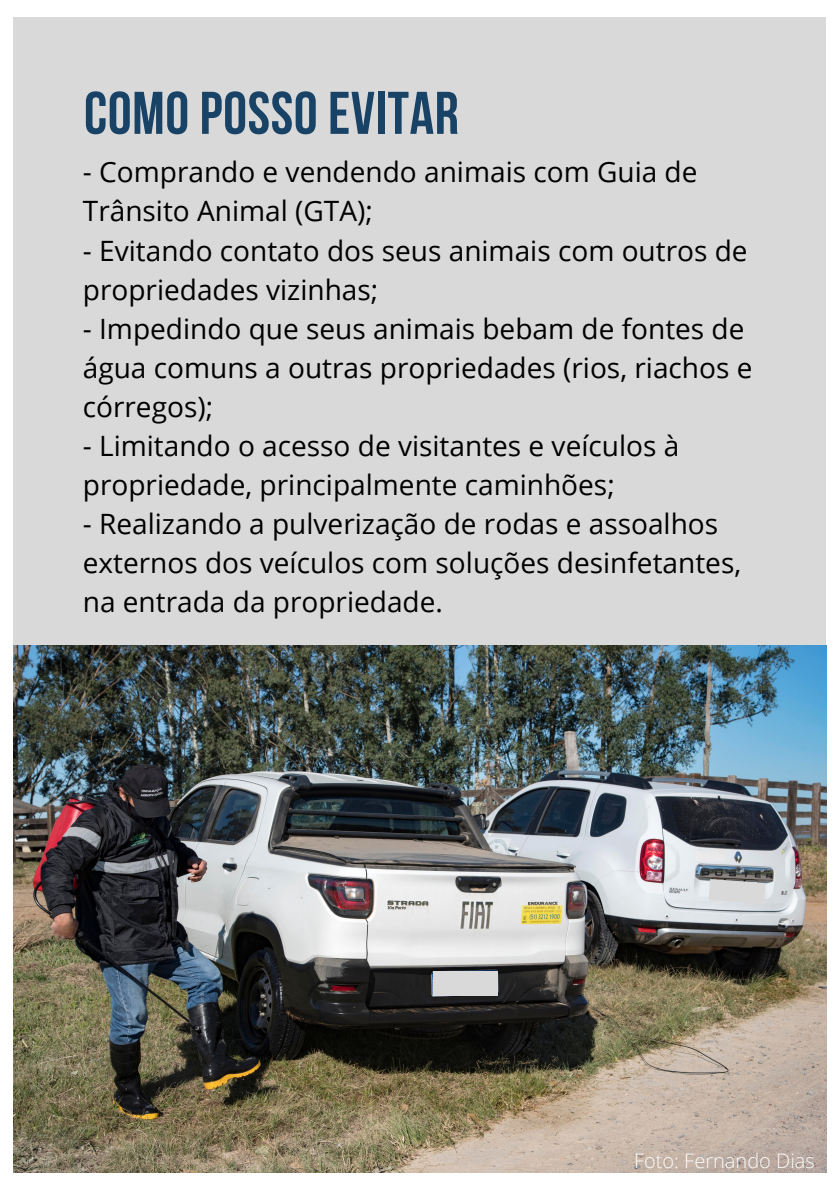
<style>
.page{position:relative;width:839px;height:1191px;background:#fff}
.page>*{position:absolute;margin:0;border:0;box-sizing:border-box;transform-origin:0 0}
.t1{font:700 60px "Bebas Neue";letter-spacing:.01em;color:#184366}
.t2{font:28px/39px "Open Sans";color:#000}
.t3{font:300 20px "Open Sans";color:#fbfbfa}
</style>
<div class="page">
<div style="left:13px;top:17px;width:812px;height:1155px;background:#d9d9d9"></div>
<img style="left:14px;top:645px;width:812px;height:527px">
<div style="left:433px;top:971px;width:65px;height:24px;background:#d9d9d9"></div>
<svg style="left:708px;top:879px;width:57px;height:25px"></svg>
<p class="t1" style="left:84px;top:89px;width:376px">COMO POSSO EVITAR</p>
<p class="t2" style="left:83px;top:152px;width:616px">- Comprando e vendendo animais com Guia de<br>Trânsito Animal (GTA);</p>
<p class="t2" style="left:83px;top:230px;width:666px">- Evitando contato dos seus animais com outros de propriedades vizinhas;</p>
<p class="t2" style="left:83px;top:308px;width:671px">- Impedindo que seus animais bebam de fontes de água comuns a outras propriedades (rios, riachos e córregos);</p>
<p class="t2" style="left:83px;top:425px;width:598px">- Limitando o acesso de visitantes e veículos à propriedade, principalmente caminhões;</p>
<p class="t2" style="left:83px;top:503px;width:660px">- Realizando a pulverização de rodas e assoalhos externos dos veículos com soluções desinfetantes, na entrada da propriedade.</p>
<p class="t3" style="left:634px;top:1147px;width:182px">Foto: Fernando Dias</p>
</div>
